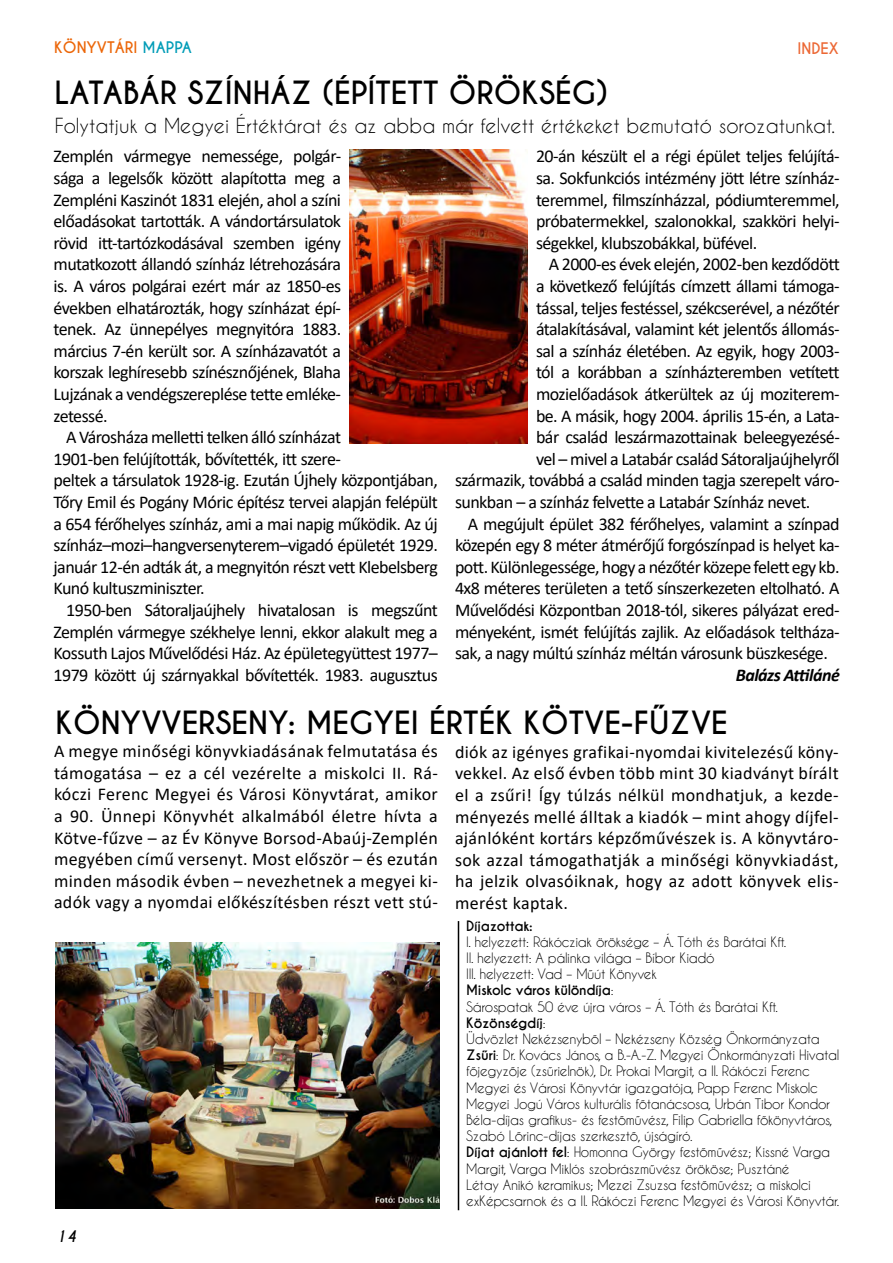
<style>
.page{position:relative;width:893px;height:1263px;background:#fff}
.page>*{position:absolute;margin:0;border:0;box-sizing:border-box;transform-origin:0 0}
.t1{font:700 30px "Caviar Dreams";color:#000}
.t2{font:19.5px "Caviar Dreams";color:#000}
.t3{font:18px/21.6px "Calibri";letter-spacing:-.03em;color:#000;text-align:justify}
.t4{font:italic 700 18px "Calibri";letter-spacing:-.03em;color:#000}
.t5{font:700 15px "Caviar Dreams";color:#ec6608}
.t6{font:700 15px "Caviar Dreams";color:#ec6835}
.t7{font:italic 700 15px "Caviar Dreams";color:#000}
.t8{font:13.5px/16.2px "Caviar Dreams";letter-spacing:-.025em;color:#000}
.t9{font:700 13.5px "Caviar Dreams";letter-spacing:-.025em;color:#000}
.s1{color:#009cb7}
.s2{font-weight:700}
</style>
<div class="page">
<img style="left:350px;top:150px;width:177px;height:294px">
<img style="left:55px;top:942px;width:384px;height:267px">
<hr style="left:458px;top:921px;width:1px;height:289px;background:#000">
<p class="t5" style="left:54px;top:38px;width:139px">KÖNYVTÁRI <span class="s1">MAPPA</span></p>
<h1 class="t1" style="left:55px;top:75px;width:555px">LATABÁR SZÍNHÁZ (ÉPÍTETT ÖRÖKSÉG)</h1>
<p class="t6" style="left:797px;top:39px;width:43px">INDEX</p>
<p class="t2" style="left:55px;top:113px;width:782px">Folytatjuk a Megyei Értéktárat és az abba már felvett értékeket bemutató sorozatunkat.</p>
<p class="t3" style="left:54px;top:145px;width:289px">Zemplén vármegye nemessége, polgár&shy;sága a legelsők között alapította meg a Zempléni Kaszinót 1831 elején, ahol a színi előadásokat tartották. A vándortársulatok rövid itt-tartózkodásával szemben igény mutatkozott állandó színház létrehozására is. A város polgárai ezért már az 1850-es években elhatározták, hogy színházat épí&shy;tenek. Az ünnepélyes megnyitóra 1883. március 7-én került sor. A színházavatót a korszak leghíresebb színésznőjének, Blaha Lujzának a vendégszereplése tette emléke&shy;zetessé.</p>
<p class="t3" style="left:54px;top:426px;width:386px;text-align:left;text-indent:13px">A Városháza melletti telken álló színházat<br>1901-ben felújították, bővítették, itt szere-<br>peltek a társulatok 1928-ig. Ezután Újhely központjában, Tőry Emil és Pogány Móric építész tervei alapján felépült a 654 férőhelyes színház, ami a mai napig működik. Az új színház–mozi–hangversenyterem–vigadó épületét 1929. január 12-én adták át, a megnyitón részt vett Klebelsberg Kunó kultuszminiszter.</p>
<p class="t3" style="left:54px;top:599px;width:386px;text-indent:13px">1950-ben Sátoraljaújhely hivatalosan is megszűnt Zemplén vármegye székhelye lenni, ekkor alakult meg a Kossuth Lajos Művelődési Ház. Az épületegyüttest 1977– 1979 között új szárnyakkal bővítették. 1983. augusztus</p>
<p class="t3" style="left:536px;top:145px;width:305px">20-án készült el a régi épület teljes felújítá&shy;sa. Sokfunkciós intézmény jött létre színház&shy;teremmel, filmszínházzal, pódiumteremmel, próbatermekkel, szalonokkal, szakköri helyi&shy;ségekkel, klubszobákkal, büfével.</p>
<p class="t3" style="left:549px;top:253px;width:292px">A 2000-es évek elején, 2002-ben kezdődött</p>
<p class="t3" style="left:536px;top:275px;width:305px">a következő felújítás címzett állami támoga-</p>
<p class="t3" style="left:536px;top:296px;width:305px">tással, teljes festéssel, székcserével, a nézőtér</p>
<p class="t3" style="left:536px;top:318px;width:305px">átalakításával, valamint két jelentős állomás-</p>
<p class="t3" style="left:536px;top:339px;width:305px">sal a színház életében. Az egyik, hogy 2003-</p>
<p class="t3" style="left:536px;top:361px;width:305px">tól a korábban a színházteremben vetített</p>
<p class="t3" style="left:536px;top:383px;width:305px">mozielőadások átkerültek az új moziterem-</p>
<p class="t3" style="left:536px;top:404px;width:305px">be. A másik, hogy 2004. április 15-én, a Lata-</p>
<p class="t3" style="left:536px;top:426px;width:305px">bár család leszármazottainak beleegyezésé-</p>
<p class="t3" style="left:536px;top:447px;width:305px">vel – mivel a Latabár család Sátoraljaújhelyről</p>
<p class="t3" style="left:455px;top:469px;width:386px">származik, továbbá a család minden tagja szerepelt váro-</p>
<p class="t3" style="left:455px;top:491px;width:357px">sunkban – a színház felvette a Latabár Színház nevet.</p>
<p class="t3" style="left:468px;top:512px;width:373px">A megújult épület 382 férőhelyes, valamint a színpad</p>
<p class="t3" style="left:455px;top:534px;width:386px">közepén egy 8 méter átmérőjű forgószínpad is helyet ka-</p>
<p class="t3" style="left:455px;top:555px;width:386px">pott. Különlegessége, hogy a nézőtér közepe felett egy kb.</p>
<p class="t3" style="left:455px;top:577px;width:386px">4x8 méteres területen a tető sínszerkezeten eltolható. A</p>
<p class="t3" style="left:455px;top:599px;width:386px">Művelődési Központban 2018-tól, sikeres pályázat ered-</p>
<p class="t3" style="left:455px;top:620px;width:386px">ményeként, ismét felújítás zajlik. Az előadások teltháza-</p>
<p class="t3" style="left:455px;top:642px;width:374px">sak, a nagy múltú színház méltán városunk büszkesége.</p>
<p class="t4" style="left:736px;top:662px;width:105px">Balázs Attiláné</p>
<h1 class="t1" style="left:55px;top:704px;width:674px">KÖNYVVERSENY: MEGYEIÉ RTÉK KÖTVE-F ŰZVE</h1>
<p class="t3" style="left:54px;top:740px;width:385px">A megye minőségi könyvkiadásának felmutatása és támogatása – ez a cél vezérelte a miskolci II. Rá&shy;kóczi Ferenc Megyei és Városi Könyvtárat, amikor a 90. Ünnepi Könyvhét alkalmából életre hívta a Kötve-fűzve – az Év Könyve Borsod-Abaúj-Zemplén megyében című versenyt. Most először – és ezután minden második évben – nevezhetnek a megyei ki&shy;adók vagy a nyomdai előkészítésben részt vett stú-</p>
<p class="t3" style="left:455px;top:740px;width:385px">diók az igényes grafikai-nyomdai kivitelezésű köny&shy;vekkel. Az első évben több mint 30 kiadványt bírált el a zsűri! Így túlzás nélkül mondhatjuk, a kezde&shy;ményezés mellé álltak a kiadók – mint ahogy díjfel&shy;ajánlóként kortárs képzőművészek is. A könyvtáro&shy;sok azzal támogathatják a minőségi könyvkiadást, ha jelzik olvasóiknak, hogy az adott könyvek elis&shy;merést kaptak.</p>
<p class="t9" style="left:466px;top:917px;width:68px">DÍJAZOTTAK:</p>
<p class="t8" style="left:466px;top:933px;width:375px">I. helyezett: Rákócziak öröksége – Á. Tóth és Barátai Kft.<br>II. helyezett: A pálinka világa – Bíbor Kiadó<br>III. helyezett: Vad – Műút Könyvek<br><span class="s2">MISKOLC VÁROS KÜLÖNDÍJA</span>:<br>Sárospatak 50 éve újra város – Á. Tóth és Barátai Kft.<br><span class="s2">KÖZÖNSÉGDÍJ</span>:<br>Üdvözlet Nekézsenyből – Nekézseny Község Önkormányzata <span class="s2">ZSŰRI</span>: Dr. Kovács János, a B.-A.-Z. Megyei Önkormányzati Hivatal főjegyzője (zsűrielnök), Dr. Prokai Margit, a II. Rákóczi Ferenc Megyei és Városi Könyvtár igazgatója, Papp Ferenc Miskolc Megyei Jogú Város kulturális főtanácsosa, Urbán Tibor Kondor Béla-díjas grafikus- és festőművész, Filip Gabriella főkönyvtáros, Szabó Lőrinc-díjas szerkesztő, újságíró.<br><span class="s2">DÍJAT AJÁNLOTT FEL</span>: Homonna György festőművész; Kissné Varga Margit, Varga Miklós szobrászművész örököse; Pusztáné<br>Létay Anikó keramikus; Mezei Zsuzsa festőművész; a miskolci exKépcsarnok és a II. Rákóczi Ferenc Megyei és Városi Könyvtár.</p>
<p class="t7" style="left:56px;top:1227px;width:22px">14</p>
</div>
